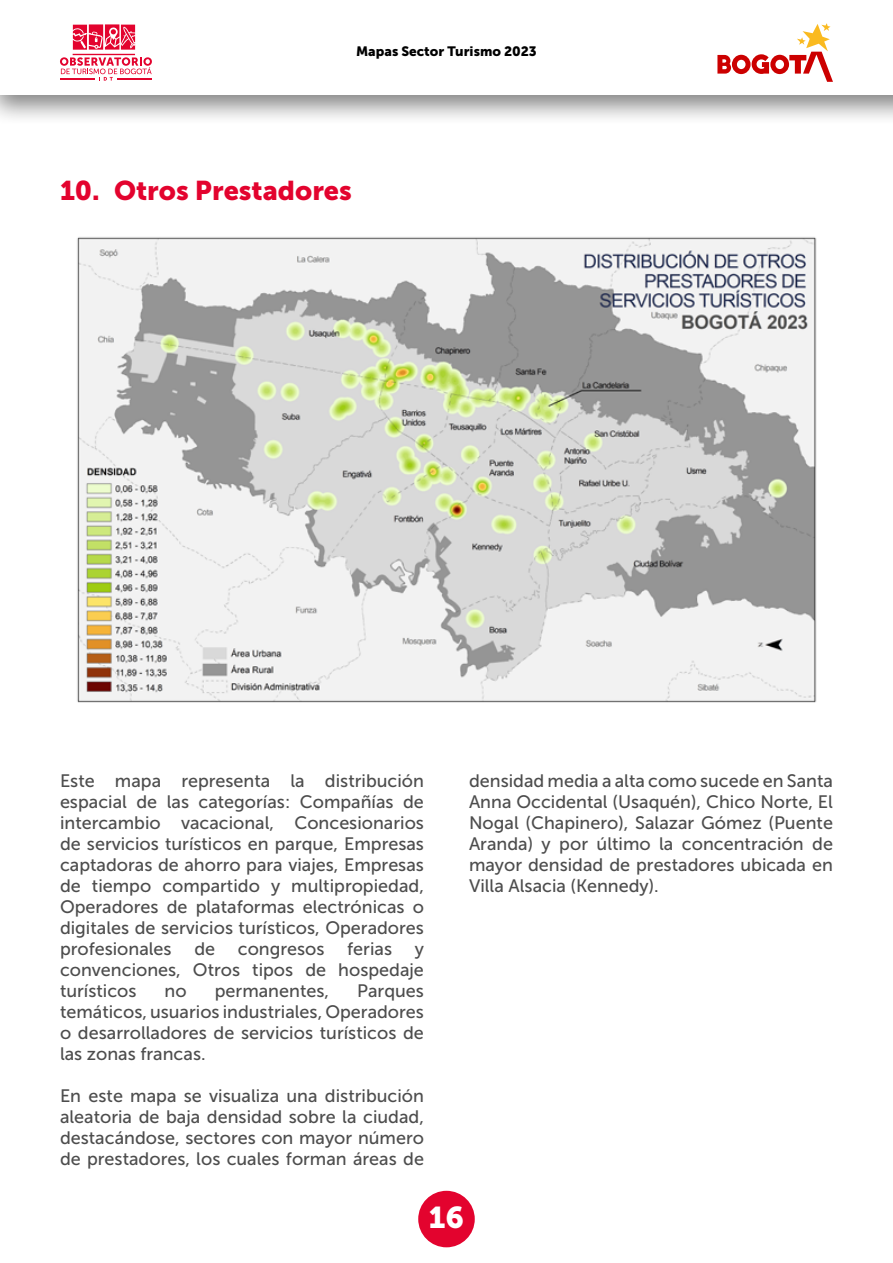
<style>
.page{position:relative;width:893px;height:1263px;background:#fff}
.page>*{position:absolute;margin:0;border:0;box-sizing:border-box;transform-origin:0 0}
.t1{font:30px "Museo Sans 900";color:#fff}
.t2{font:27px "Museo Sans 900";color:#e3032e}
.t3{font:18px/21px "Museo Sans 500";color:#4d4d4d;text-align:justify}
.t4{font:13.5px "Museo Sans 900";color:#000}
</style>
<div class="page">
<div style="left:0;top:0;width:893px;height:126px;background:#000;opacity:.49"></div>
<div style="left:0;top:0;width:893px;height:95px;background:#fff"></div>
<svg style="left:717px;top:23px;width:116px;height:59px"></svg>
<svg style="left:60px;top:24px;width:92px;height:57px"></svg>
<div style="left:418px;top:1191px;width:57px;height:56px;background:#e3032e;border-radius:50%"></div>
<img style="left:77px;top:237px;width:740px;height:466px">
<p class="t4" style="left:356px;top:43px;width:182px">Mapas Sector Turismo 2023</p>
<h2 class="t2" style="left:60px;top:175px;width:293px">10. Otros Prestadores</h2>
<p class="t3" style="left:60px;top:771px;width:365px">Este mapa representa la distribución espacial de las categorías: Compañías de intercambio vacacional, Concesionarios de servicios turísticos en parque, Empresas captadoras de ahorro para viajes, Empresas de tiempo compartido y multipropiedad, Operadores de plataformas electrónicas o digitales de servicios turísticos, Operadores profesionales</p>
<p class="t3" style="left:194px;top:939px;width:22px">de</p>
<p class="t3" style="left:238px;top:939px;width:88px">congresos</p>
<p class="t3" style="left:347px;top:939px;width:46px">ferias</p>
<p class="t3" style="left:60px;top:939px;width:365px;text-indent:355px">y convenciones, Otros tipos de hospedaje turísticos</p>
<p class="t3" style="left:60px;top:981px;width:365px;text-indent:297px">Parques temáticos, usuarios industriales, Operadores o desarrolladores de servicios turísticos de las zonas francas.</p>
<p class="t3" style="left:60px;top:1086px;width:365px">En este mapa se visualiza una distribución aleatoria de baja densidad sobre la ciudad, destacándose, sectores con mayor número de prestadores, los cuales forman áreas de</p>
<p class="t3" style="left:165px;top:981px;width:24px">no</p>
<p class="t3" style="left:215px;top:981px;width:116px">permanentes,</p>
<p class="t3" style="left:469px;top:771px;width:365px">densidad media a alta como sucede en Santa Anna Occidental (Usaquén), Chico Norte, El Nogal (Chapinero), Salazar Gómez (Puente Aranda) y por último la concentración de mayor densidad de prestadores ubicada en Villa Alsacia (Kennedy).</p>
<h1 class="t1" style="left:429px;top:1201px;width:37px">16</h1>
</div>
